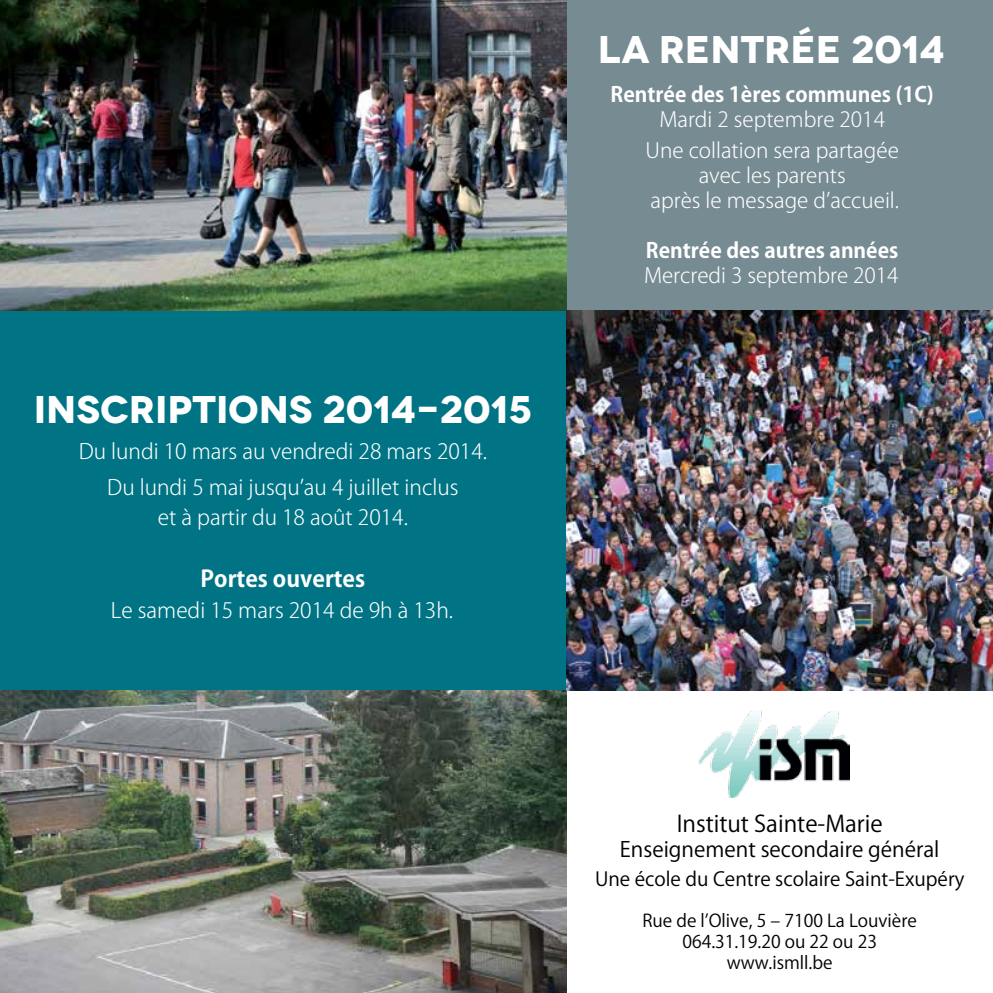
<style>
.page{position:relative;width:993px;height:993px;background:#fff}
.page>*{position:absolute;margin:0;border:0;box-sizing:border-box;transform-origin:0 0}
.t1{font:700 38.5px "Novecentowide";color:#fff}
.t2{font:22.75px "Koz Go Pro";color:#000}
.t3{font:700 22.75px "Koz Go Pro";color:#fff}
.t4{font:300 21px/35.7px "Koz Go Pro";color:#fff;text-align:center}
.t5{font:21px "Koz Go Pro";color:#000}
.t6{font:300 20.82px/31.5px "Koz Go Pro";color:#fff;text-align:center}
.t7{font:700 20.82px "Koz Go Pro";color:#fff}
.t8{font:19.25px "Koz Go Pro";color:#000}
.t9{font:17.5px/21px "Koz Go Pro";color:#000;text-align:center}
</style>
<div class="page">
<div style="left:0;top:273px;width:566px;height:437px;background:#007484"></div>
<div style="left:566px;top:0;width:426px;height:310px;background:#778b92"></div>
<img style="left:0;top:690px;width:566px;height:302px">
<img style="left:0;top:0;width:566px;height:310px">
<img style="left:566px;top:310px;width:426px;height:380px">
<img style="left:698px;top:710px;width:150px;height:87px">
<h1 class="t1" style="left:34px;top:385px;width:499px">INSCRIPTIONS 2014-2015</h1>
<p class="t4" style="left:79px;top:433px;width:409px">Du lundi 10 mars au vendredi 28 mars 2014.<br>Du lundi 5 mai jusqu’au 4 juillet inclus</p>
<p class="t4" style="left:158px;top:499px;width:251px">et à partir du 18 août 2014.</p>
<p class="t3" style="left:200px;top:564px;width:166px">Portes ouvertes</p>
<p class="t4" style="left:111px;top:592px;width:343px">Le samedi 15 mars 2014 de 9h à 13h.</p>
<h1 class="t1" style="left:597px;top:26px;width:348px">LA RENTRÉE 2014</h1>
<p class="t7" style="left:610px;top:80px;width:325px">Rentrée des 1ères communes (1C)</p>
<p class="t6" style="left:645px;top:103px;width:255px">Mardi 2 septembre 2014<br>Une collation sera partagée</p>
<p class="t6" style="left:650px;top:163px;width:250px;line-height:25px">avec les parents<br>après le message d’accueil.</p>
<p class="t7" style="left:645px;top:237px;width:254px">Rentrée des autres années</p>
<p class="t6" style="left:643px;top:260px;width:256px">Mercredi 3 septembre 2014</p>
<p class="t2" style="left:676px;top:808px;width:207px">Institut Sainte-Marie</p>
<p class="t5" style="left:619px;top:835px;width:321px">Enseignement secondaire général</p>
<p class="t8" style="left:594px;top:866px;width:371px">Une école du Centre scolaire Saint-Exupéry</p>
<p class="t9" style="left:642px;top:910px;width:276px">Rue de l’Olive, 5 – 7100 La Louvière<br>064.31.19.20 ou 22 ou 23 www.ismll.be</p>
</div>
